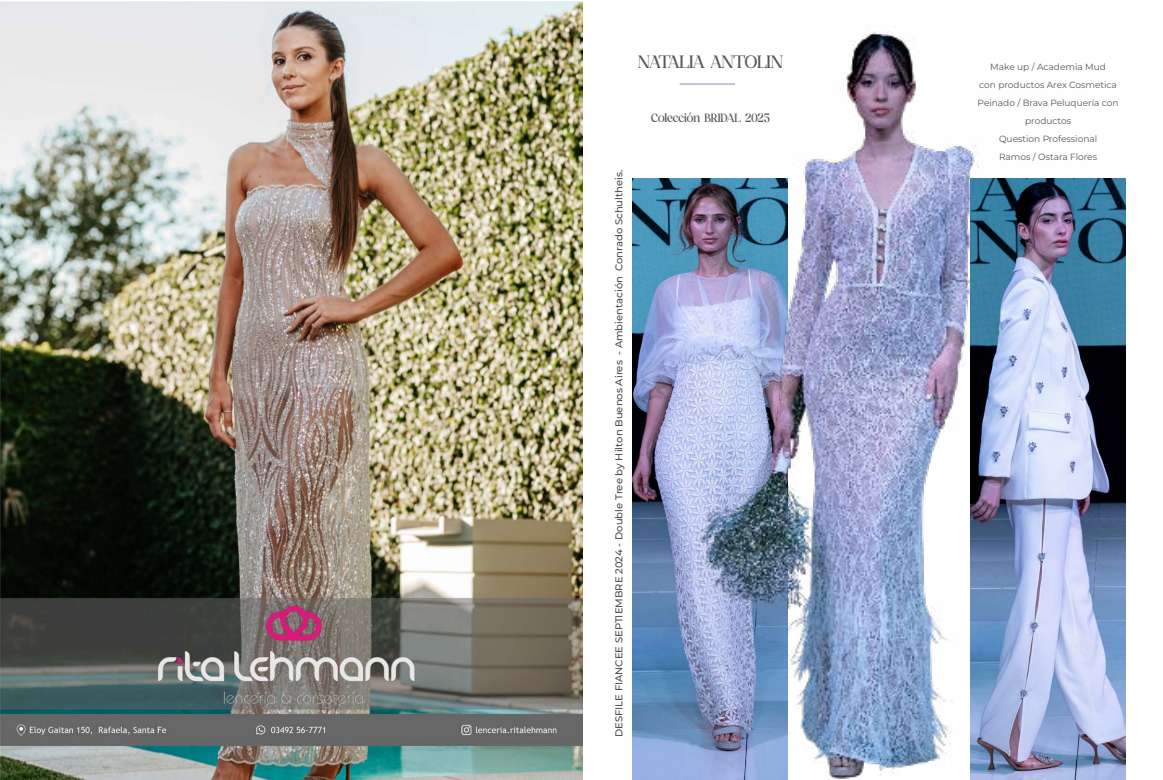
<style>
.page{position:relative;width:1163px;height:780px;background:#fff}
.page>*{position:absolute;margin:0;border:0;box-sizing:border-box;transform-origin:0 0}
.t1{font:18px "esthetique";color:#575756}
.t2{font:12px "esthetique";letter-spacing:-.005em;color:#575756}
.t3{font:500 10px "Montserrat";color:#4d4d4c}
.t4{font:9px/18px "Montserrat";color:#575756;text-align:center}
</style>
<div class="page">
<img style="left:1090px;top:179px;width:35px;height:601px">
<img style="left:632px;top:179px;width:65px;height:600px">
<img style="left:697px;top:31px;width:393px;height:749px">
<hr style="left:679px;top:83px;width:56px;height:2px;background:#8f90bc">
<img style="left:1px;top:1px;width:581px;height:779px">
<h1 class="t1" style="left:638px;top:50px;width:146px">NATALIA ANTOLIN</h1>
<h2 class="t2" style="left:651px;top:110px;width:120px">Colección BRIDAL 2025</h2>
<p class="t3" style="left:612px;top:737px;width:569px;rotate:-90deg">DESFILE FIANCEE SEPTIEMBRE 2024 - Double Tree by Hilton Buenos Aires - Ambientación Conrado Schultheis.</p>
<p class="t4" style="left:977px;top:58px;width:142px">Make up / Academia Mud<br>con productos Arex Cosmetica<br>Peinado / Brava Peluquería con productos<br>Question Professional<br>Ramos / Ostara Flores</p>
</div>
